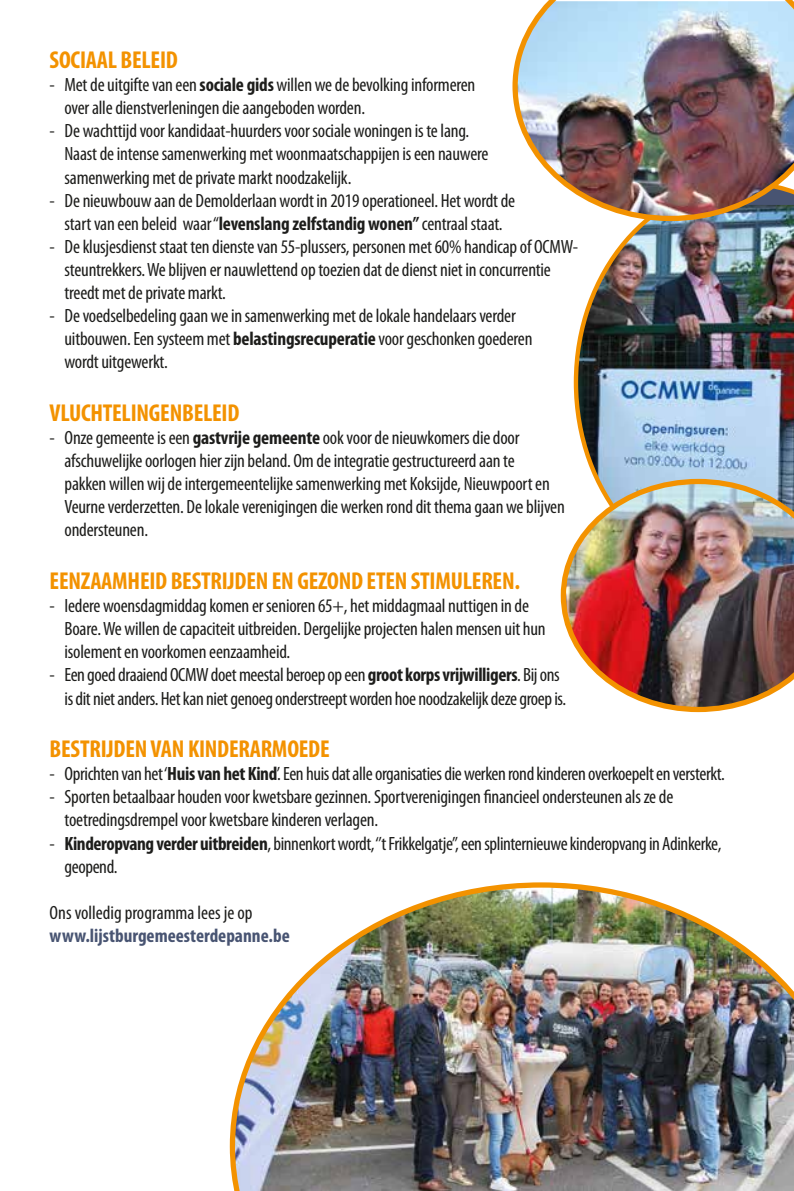
<style>
.page{position:relative;width:794px;height:1191px;background:#fff}
.page>*{position:absolute;margin:0;border:0;box-sizing:border-box;transform-origin:0 0}
.t1{font:700 condensed 24.5px "Myriad Pro";letter-spacing:-.01em;color:#f39200}
.t2{font:condensed 19.25px/23.1px "Myriad Pro";letter-spacing:-.01em;color:#1d1d1b}
.t3{font:700 condensed 19.25px "Myriad Pro";color:#485472}
.s1{font-weight:700}
</style>
<div class="page">
<img style="left:230px;top:882px;width:564px;height:309px">
<img style="left:574px;top:221px;width:220px;height:258px">
<img style="left:512px;top:0;width:282px;height:221px">
<img style="left:561px;top:479px;width:233px;height:233px">
<p class="t1" style="left:50px;top:46px;width:130px">SOCIAAL BELEID</p>
<p class="t2" style="left:64px;top:74px;width:412px;text-indent:-15px">- Met de uitgifte van een <span class="s1">sociale gids</span> willen we de bevolking informeren over alle dienstverleningen die aangeboden worden.</p>
<p class="t2" style="left:64px;top:120px;width:425px;text-indent:-15px">- De wachttijd voor kandidaat-huurders voor sociale woningen is te lang.<br>Naast de intense samenwerking met woonmaatschappijen is een nauwere samenwerking met de private markt noodzakelijk.</p>
<p class="t2" style="left:50px;top:189px;width:467px;text-align:center">- De nieuwbouw aan de Demolderlaan wordt in 2019 operationeel. Het wordt de start van een beleid waar “<span class="s1">levenslang zelfstandig wonen”</span> centraal staat.</p>
<p class="t2" style="left:64px;top:235px;width:515px;text-indent:-15px">- De klusjesdienst staat ten dienste van 55-plussers, personen met 60% handicap of OCMW&shy;steuntrekkers. We blijven er nauwlettend op toezien dat de dienst niet in concurrentie treedt met de private markt.</p>
<p class="t2" style="left:64px;top:305px;width:469px;text-indent:-15px">- De voedselbedeling gaan we in samenwerking met de lokale handelaars verder uitbouwen. Een systeem met <span class="s1">belastingsrecuperatie</span> voor geschonken goederen wordt uitgewerkt.</p>
<p class="t1" style="left:50px;top:399px;width:191px">VLUCHTELINGENBELEID</p>
<p class="t2" style="left:64px;top:426px;width:502px;text-indent:-15px">- Onze gemeente is een <span class="s1">gastvrije gemeente</span> ook voor de nieuwkomers die door afschuwelijke oorlogen hier zijn beland. Om de integratie gestructureerd aan te<br>pakken willen wij de intergemeentelijke samenwerking met Koksijde, Nieuwpoort en Veurne verderzetten. De lokale verenigingen die werken rond dit thema gaan we blijven ondersteunen.</p>
<p class="t1" style="left:50px;top:567px;width:472px">EENZAAMHEID BESTRIJDEN EN GEZOND ETEN STIMULEREN.</p>
<p class="t2" style="left:64px;top:594px;width:483px;text-indent:-15px">- Iedere woensdagmiddag komen er senioren 65+, het middagmaal nuttigen in de<br>Boare. We willen de capaciteit uitbreiden. Dergelijke projecten halen mensen uit hun isolement en voorkomen eenzaamheid.</p>
<p class="t2" style="left:64px;top:664px;width:503px;text-indent:-15px">- Een goed draaiend OCMW doet meestal beroep op een <span class="s1">groot korps vrijwilligers</span>. Bij ons is dit niet anders. Het kan niet genoeg onderstreept worden hoe noodzakelijk deze groep is.</p>
<p class="t1" style="left:50px;top:735px;width:282px">BESTRIJDEN VAN KINDERARMOEDE</p>
<p class="t2" style="left:50px;top:762px;width:677px">- Oprichten van het ‘<span class="s1">Huis van het Kind</span>’. Een huis dat alle organisaties die werken rond kinderen overkoepelt en versterkt.</p>
<p class="t2" style="left:64px;top:785px;width:610px;text-indent:-15px">- Sporten betaalbaar houden voor kwetsbare gezinnen. Sportverenigingen financieel ondersteunen als ze de toetredingsdrempel voor kwetsbare kinderen verlagen.</p>
<p class="t2" style="left:64px;top:832px;width:658px;text-indent:-15px">- <span class="s1">Kinderopvang verder uitbreiden</span>, binnenkort wordt, ‘’t Frikkelgatje”, een splinternieuwe kinderopvang in Adinkerke, geopend.</p>
<p class="t2" style="left:50px;top:901px;width:204px">Ons volledig programma lees je op</p>
<p class="t3" style="left:50px;top:925px;width:242px">www.lijstburgemeesterdepanne.be</p>
</div>
